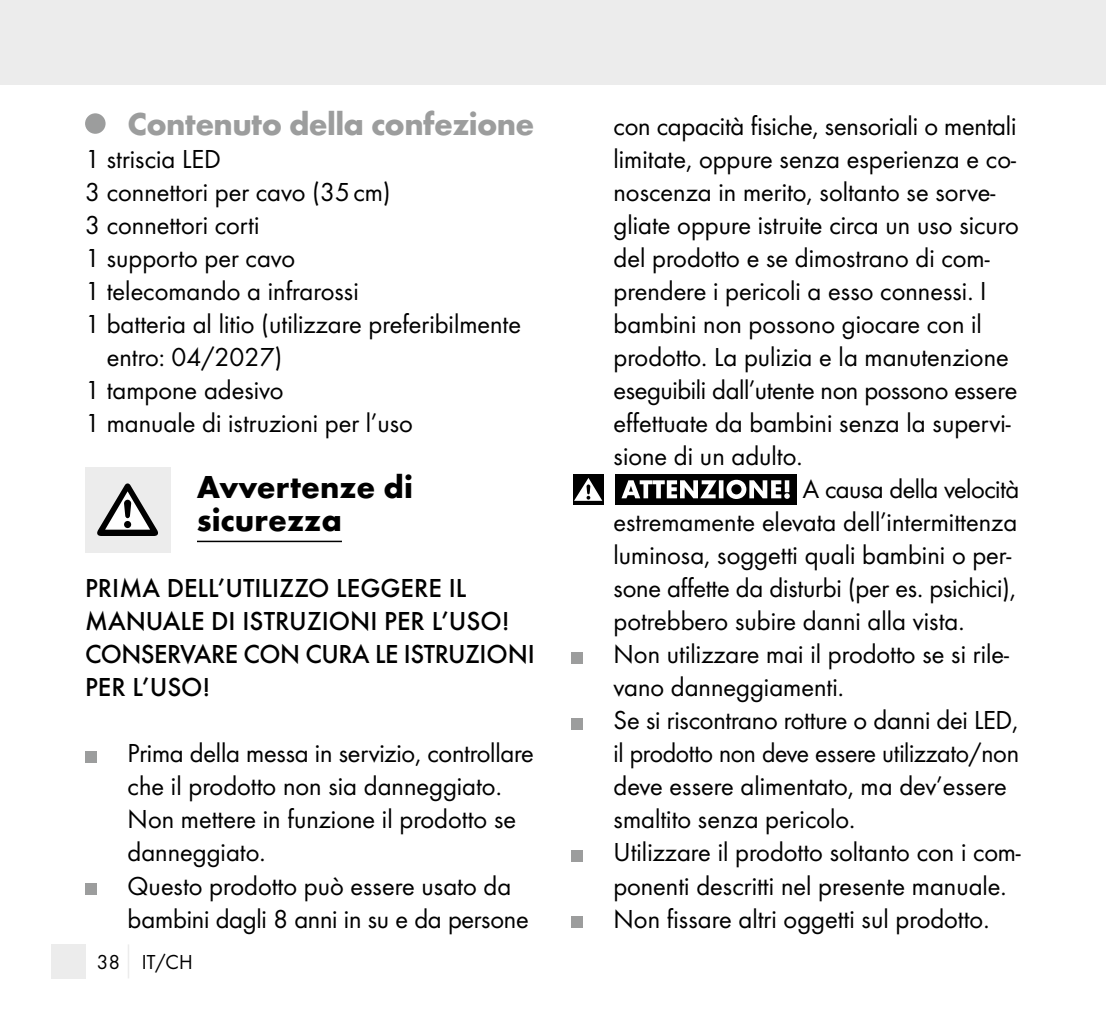
<style>
.page{position:relative;width:1106px;height:1021px;background:#fff}
.page>*{position:absolute;margin:0;border:0;box-sizing:border-box;transform-origin:0 0}
.t1{font:700 33px "Futura";letter-spacing:-.02em;color:#9c9d9d}
.t2{font:700 33px/33px "Futura";color:#000}
.t3{font:27px/33px "Futura Boo";color:#000}
.t4{font:500 27px/33px "Futura";color:#000}
.t5{font:27px "Futura Boo";letter-spacing:-.02em;color:#000}
.t6{font:21px "Futura Boo";color:#000}
</style>
<div class="page">
<div style="left:0;top:0;width:1106px;height:85px;background:#ececec"></div>
<div style="left:51px;top:944px;width:34px;height:34px;background:#ececec"></div>
<hr style="left:128px;top:944px;width:1px;height:34px;background:#ececec">
<hr style="left:197px;top:540px;width:145px;height:2px;background:#000">
<div style="left:85px;top:113px;width:21px;height:21px;background:#9c9d9d;border-radius:50%"></div>
<div style="left:85px;top:467px;width:85px;height:85px;background:#ececec"></div>
<svg style="left:97px;top:483px;width:61px;height:53px"></svg>
<div style="left:85px;top:751px;width:11px;height:11px;background:#9c9d9d"></div>
<div style="left:85px;top:883px;width:11px;height:11px;background:#9c9d9d"></div>
<div style="left:572px;top:474px;width:31px;height:31px;background:#000"></div>
<svg style="left:574px;top:478px;width:28px;height:23px"></svg>
<div style="left:615px;top:474px;width:181px;height:31px;background:#000"></div>
<svg style="left:621px;top:480px;width:168px;height:19px"></svg>
<div style="left:571px;top:652px;width:11px;height:11px;background:#9c9d9d"></div>
<div style="left:571px;top:718px;width:11px;height:11px;background:#9c9d9d"></div>
<div style="left:571px;top:850px;width:11px;height:11px;background:#9c9d9d"></div>
<div style="left:571px;top:916px;width:11px;height:11px;background:#9c9d9d"></div>
<p class="t1" style="left:128px;top:104px;width:408px">Contenuto della confezione</p>
<p class="t3" style="left:85px;top:142px;width:137px">1 striscia LED</p>
<p class="t3" style="left:85px;top:175px;width:307px">3 connettori per cavo (35cm)</p>
<p class="t3" style="left:85px;top:208px;width:176px">3 connettori corti</p>
<p class="t3" style="left:85px;top:241px;width:212px">1 supporto per cavo</p>
<p class="t3" style="left:85px;top:274px;width:275px">1 telecomando a infrarossi</p>
<p class="t3" style="left:85px;top:307px;width:437px">1 batteria al litio (utilizzare preferibilmente</p>
<p class="t3" style="left:107px;top:340px;width:177px">entro: 04/2027)</p>
<p class="t3" style="left:85px;top:373px;width:200px">1 tampone adesivo</p>
<p class="t3" style="left:85px;top:406px;width:329px">1 manuale di istruzioni per l’uso</p>
<p class="t2" style="left:197px;top:470px;width:217px">Avvertenze di sicurezza</p>
<p class="t4" style="left:85px;top:571px;width:451px">PRIMA DELL’UTILIZZO LEGGERE IL<br>MANUALE DI ISTRUZIONI PER L’USO!<br>CONSERVARE CON CURA LE ISTRUZIONI<br>PER L’USO!</p>
<p class="t3" style="left:128px;top:736px;width:407px">Prima della messa in servizio, controllare che il prodotto non sia danneggiato.<br>Non mettere in funzione il prodotto se danneggiato.<br>Questo prodotto può essere usato da bambini dagli 8 anni in su e da persone</p>
<p class="t6" style="left:97px;top:949px;width:97px">38 IT/CH</p>
<p class="t3" style="left:613px;top:109px;width:404px">con capacità fisiche, sensoriali o mentali</p>
<p class="t3" style="left:613px;top:142px;width:404px">limitate, oppure senza esperienza e co-</p>
<p class="t3" style="left:613px;top:175px;width:383px">noscenza in merito, soltanto se sorve-</p>
<p class="t3" style="left:613px;top:208px;width:407px">gliate oppure istruite circa un uso sicuro</p>
<p class="t3" style="left:613px;top:241px;width:377px">del prodotto e se dimostrano di com-</p>
<p class="t3" style="left:613px;top:274px;width:374px">prendere i pericoli a esso connessi. I</p>
<p class="t3" style="left:613px;top:307px;width:370px">bambini non possono giocare con il</p>
<p class="t3" style="left:613px;top:340px;width:397px">prodotto. La pulizia e la manutenzione</p>
<p class="t3" style="left:613px;top:373px;width:405px">eseguibili dall’utente non possono essere</p>
<p class="t3" style="left:613px;top:406px;width:399px">effettuate da bambini senza la supervi-</p>
<p class="t3" style="left:613px;top:439px;width:191px">sione di un adulto.</p>
<p class="t5" style="left:803px;top:473px;width:218px">A causa della velocità</p>
<p class="t3" style="left:613px;top:505px;width:405px">estremamente elevata dell’intermittenza</p>
<p class="t3" style="left:613px;top:538px;width:399px">luminosa, soggetti quali bambini o per-</p>
<p class="t3" style="left:613px;top:571px;width:404px">sone affette da disturbi (per es. psichici),</p>
<p class="t3" style="left:613px;top:604px;width:352px">potrebbero subire danni alla vista.</p>
<p class="t3" style="left:613px;top:637px;width:397px">Non utilizzare mai il prodotto se si rile-</p>
<p class="t3" style="left:613px;top:670px;width:232px">vano danneggiamenti.</p>
<p class="t3" style="left:613px;top:703px;width:406px">Se si riscontrano rotture o danni dei LED,</p>
<p class="t3" style="left:613px;top:736px;width:407px">il prodotto non deve essere utilizzato/non</p>
<p class="t3" style="left:613px;top:769px;width:395px">deve essere alimentato, ma dev’essere</p>
<p class="t3" style="left:613px;top:802px;width:243px">smaltito senza pericolo.</p>
<p class="t3" style="left:613px;top:835px;width:408px">Utilizzare il prodotto soltanto con i com-</p>
<p class="t3" style="left:613px;top:868px;width:395px">ponenti descritti nel presente manuale.</p>
<p class="t3" style="left:613px;top:901px;width:377px">Non fissare altri oggetti sul prodotto.</p>
</div>
